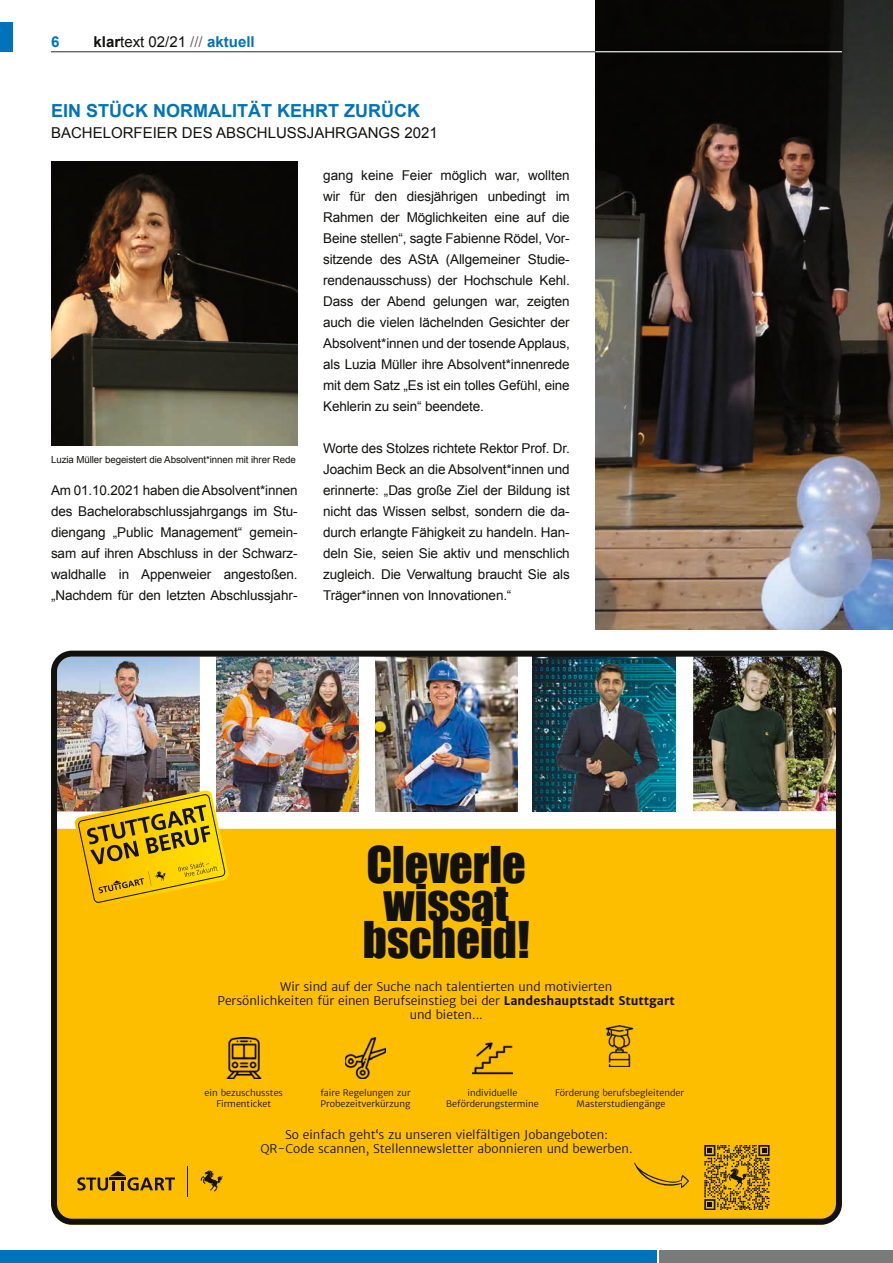
<style>
.page{position:relative;width:893px;height:1263px;background:#fff}
.page>*{position:absolute;margin:0;border:0;box-sizing:border-box;transform-origin:0 0}
.t1{font:46.5px/37.5px "Impact";color:#11110f;text-align:center}
.t2{font:700 18px "Arial";color:#0073ba}
.t3{font:15px "Arial";color:#11110f}
.t4{font:700 15px "Arial";color:#0073ba}
.t5{font:13.5px/21px "Arial";letter-spacing:-.01em;color:#11110f;text-align:justify}
.t6{font:300 12px/14.4px "Merriweather Sans";color:#11110f;text-align:center}
.t7{font:9.75px "Arial";letter-spacing:-.01em;color:#11110f}
.t8{font:300 9px/10.8px "Merriweather Sans";color:#11110f;text-align:center}
.s1{font-weight:700}
.s2{color:#676968}
.s3{font-weight:700;color:#0073ba}
</style>
<div class="page">
<hr style="left:51px;top:51px;width:791px;height:1px;background:#404140">
<div style="left:0;top:23px;width:13px;height:29px;background:#0073ba"></div>
<div style="left:0;top:1250px;width:657px;height:13px;background:#0073ba"></div>
<div style="left:660px;top:1250px;width:233px;height:13px;background:#797b7a"></div>
<img style="left:595px;top:0;width:298px;height:629px">
<hr style="left:595px;top:51px;width:247px;height:1px;background:#fff">
<img style="left:51px;top:161px;width:247px;height:285px">
<img style="left:58px;top:658px;width:142px;height:153px">
<img style="left:216px;top:658px;width:143px;height:153px">
<img style="left:533px;top:658px;width:142px;height:153px">
<img style="left:693px;top:658px;width:142px;height:153px">
<img style="left:375px;top:658px;width:143px;height:153px">
<div style="left:58px;top:829px;width:777px;height:389px;background:#fdbe00"></div>
<div style="left:51px;top:651px;width:791px;height:574px;border:6px solid #11110f;border-radius:18px"></div>
<svg style="left:75px;top:790px;width:154px;height:117px;background:#cea710"></svg>
<svg style="left:634px;top:1162px;width:55px;height:28px;background:#e6ad01"></svg>
<svg style="left:77px;top:1171px;width:98px;height:19px;background:#b18604"></svg>
<svg style="left:200px;top:1170px;width:23px;height:21px"></svg>
<hr style="left:188px;top:1166px;width:1px;height:30px;background:#11110f">
<img style="left:224px;top:1037px;width:40px;height:41px">
<img style="left:345px;top:1037px;width:40px;height:41px">
<img style="left:473px;top:1037px;width:39px;height:41px">
<img style="left:600px;top:1025px;width:40px;height:42px">
<svg style="left:704px;top:1145px;width:66px;height:65px;background:#a67e05"></svg>
<p class="t4" style="left:51px;top:31px;width:10px">6</p>
<p class="t3" style="left:94px;top:32px;width:163px"><span class="s1">klar</span>text 02/21 <span class="s2">///</span> <span class="s3">aktuell</span></p>
<h2 class="t2" style="left:51px;top:99px;width:370px">EIN STÜCK NORMALITÄT KEHRT ZURÜCK</h2>
<p class="t3" style="left:51px;top:123px;width:388px">BACHELORFEIER DES ABSCHLUSSJAHRGANGS 2021</p>
<p class="t5" style="left:323px;top:165px;width:248px">gang keine Feier möglich war, wollten wir für den diesjährigen unbedingt im Rahmen der Möglichkeiten eine auf die Beine stellen“, sagte Fabienne Rödel, Vor&shy;sitzende des AStA (Allgemeiner Studie&shy;rendenausschuss) der Hochschule Kehl.<br>Dass der Abend gelungen war, zeigten auch die vielen lächelnden Gesichter der Absolvent*innen und der tosende Applaus, als Luzia Müller ihre Absolvent*innenrede mit dem Satz „Es ist ein tolles Gefühl, eine Kehlerin zu sein“ beendete.</p>
<p class="t5" style="left:323px;top:438px;width:248px">Worte des Stolzes richtete Rektor Prof. Dr.<br>Joachim Beck an die Absolvent*innen und erinnerte: „Das große Ziel der Bildung ist nicht das Wissen selbst, sondern die da&shy;durch erlangte Fähigkeit zu handeln. Han&shy;deln Sie, seien Sie aktiv und menschlich zugleich. Die Verwaltung braucht Sie als Träger*innen von Innovationen.“</p>
<p class="t7" style="left:51px;top:453px;width:246px">Luzia Müller begeistert die Absolvent*innen mit ihrer Rede</p>
<p class="t5" style="left:51px;top:480px;width:248px">Am 01.10.2021 haben die Absolvent*innen des Bachelorabschlussjahrgangs im Stu&shy;diengang „Public Management“ gemein&shy;sam auf ihren Abschluss in der Schwarz&shy;waldhalle in Appenweier angestoßen. „Nachdem für den letzten Abschlussjahr-</p>
<h1 class="t1" style="left:363px;top:845px;width:168px">Cleverle wissat bscheid!</h1>
<p class="t6" style="left:218px;top:979px;width:459px">Wir sind auf der Suche nach talentierten und motivierten<br>Persönlichkeiten für einen Berufseinstieg bei der <span class="s1">Landeshauptstadt Stuttgart </span>und bieten...</p>
<p class="t8" style="left:205px;top:1087px;width:80px">ein bezuschusstes<br>Firmenticket</p>
<p class="t8" style="left:320px;top:1087px;width:92px;text-align:left">faire Regelungen zur<br>Probezeitverkürzung</p>
<p class="t8" style="left:446px;top:1087px;width:94px">individuelle<br>Beförderungstermine</p>
<p class="t8" style="left:555px;top:1087px;width:130px">Förderung berufsbegleitender<br>Masterstudiengänge</p>
<p class="t6" style="left:260px;top:1127px;width:374px">So einfach geht‘s zu unseren vielfältigen Jobangeboten:<br>QR-Code scannen, Stellennewsletter abonnieren und bewerben.</p>
</div>
